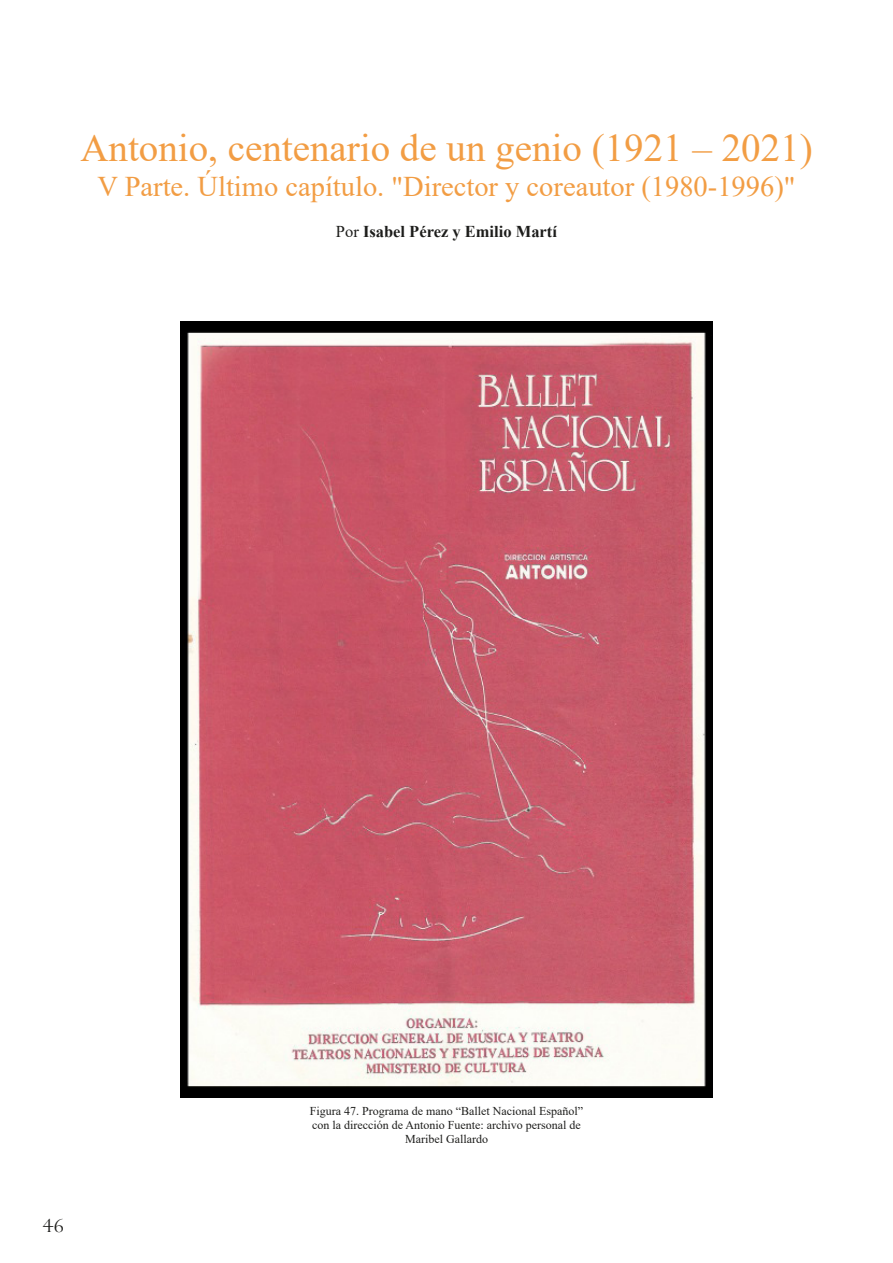
<style>
.page{position:relative;width:893px;height:1263px;background:#fff}
.page>*{position:absolute;margin:0;border:0;box-sizing:border-box;transform-origin:0 0}
.t1{font:39px "Times New Roman";color:#f29d44}
.t2{font:28.5px "Times New Roman";color:#f29d44}
.t3{font:300 18px "Perpetua Titling";color:#1d1d1b}
.t4{font:700 16.5px "Times New Roman";color:#1d1d1b}
.t5{font:12px/14.4px "Times New Roman";color:#1d1d1b;text-align:center}
.s1{font-weight:400}
</style>
<div class="page">
<img style="left:180px;top:322px;width:533px;height:776px">
<h1 class="t1" style="left:80px;top:121px;width:734px">Antonio, centenario de un genio (1921 – 2021)</h1>
<h2 class="t2" style="left:98px;top:166px;width:699px">V Parte. Último capítulo. "Director y coreautor (1980-1996)"</h2>
<h3 class="t4" style="left:336px;top:219px;width:223px"><span class="s1">Por</span> Isabel Pérez y Emilio Martí</h3>
<h3 class="t3" style="left:43px;top:1214px;width:23px">46</h3>
<p class="t5" style="left:310px;top:1103px;width:275px">Figura 47. Programa de mano “Ballet Nacional Español” con la dirección de Antonio Fuente: archivo personal de<br>Maribel Gallardo</p>
</div>
